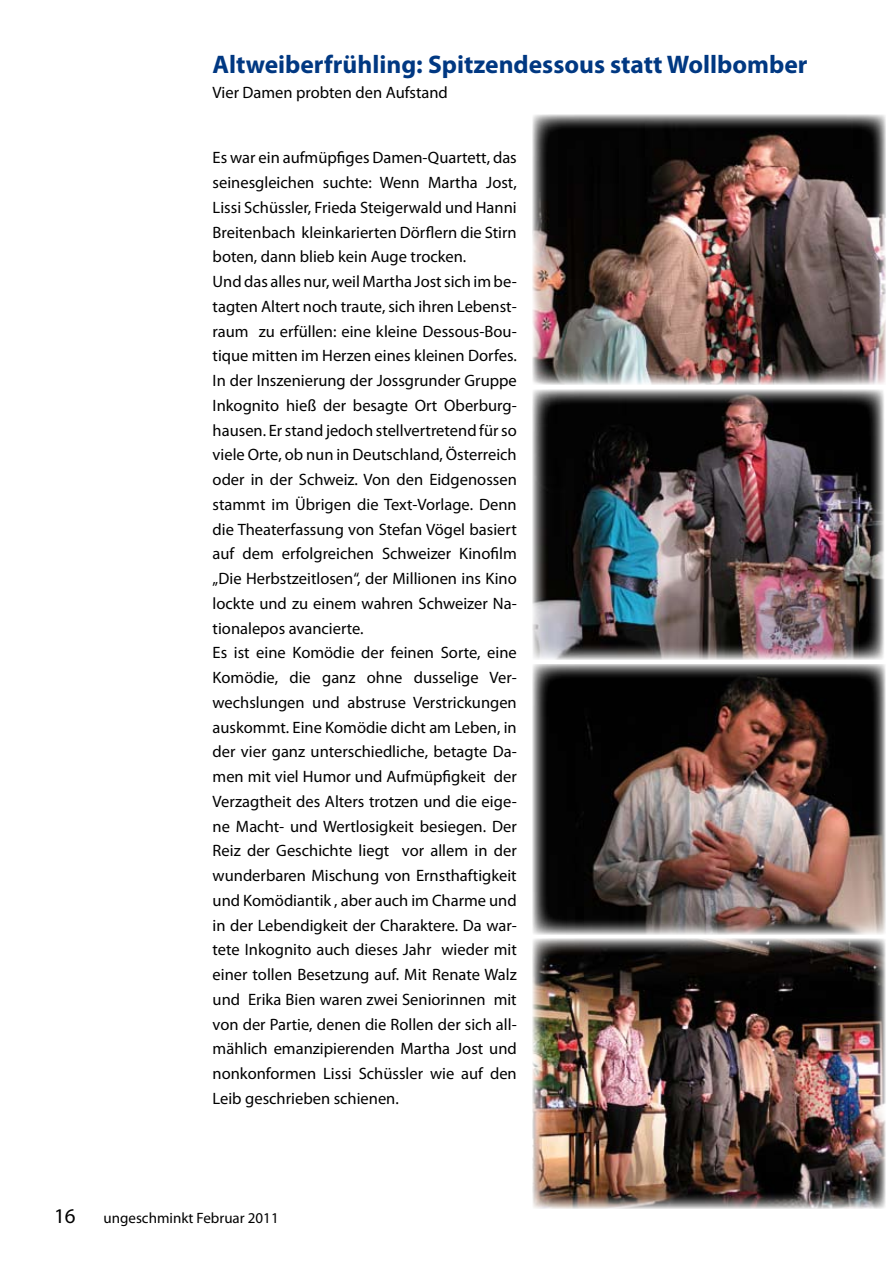
<style>
.page{position:relative;width:893px;height:1263px;background:#fff}
.page>*{position:absolute;margin:0;border:0;box-sizing:border-box;transform-origin:0 0}
.t1{font:700 25.5px "Myriad Pro";color:#003882}
.t2{font:21px "Myriad Pro";color:#000}
.t3{font:16.5px/24.8px "Myriad Pro";color:#000}
.t4{font:15px "Myriad Pro";color:#000}
</style>
<div class="page">
<img style="left:533px;top:115px;width:353px;height:270px">
<img style="left:533px;top:389px;width:351px;height:270px">
<img style="left:533px;top:939px;width:352px;height:270px">
<img style="left:533px;top:664px;width:352px;height:270px">
<h1 class="t1" style="left:213px;top:48px;width:596px">Altweiberfrühling: Spitzendessous statt Wollbomber</h1>
<p class="t3" style="left:213px;top:80px;width:237px">Vier Damen probten den Aufstand</p>
<p class="t3" style="left:213px;top:145px;width:306px">Es war ein aufmüpfiges Damen-Quartett, das seinesgleichen suchte: Wenn Martha Jost, Lissi Schüssler, Frieda Steigerwald und Hanni Breitenbach kleinkarierten Dörflern die Stirn boten, dann blieb kein Auge trocken.<br>Und das alles nur, weil Martha Jost sich im be&shy;tagten Altert noch traute, sich ihren Lebenst&shy;raum zu erfüllen: eine kleine Dessous-Bou&shy;tique mitten im Herzen eines kleinen Dorfes.<br>In der Inszenierung der Jossgrunder Gruppe Inkognito hieß der besagte Ort Oberburg&shy;hausen. Er stand jedoch stellvertretend für so viele Orte, ob nun in Deutschland, Österreich oder in der Schweiz. Von den Eidgenossen stammt im Übrigen die Text-Vorlage. Denn die Theaterfassung von Stefan Vögel basiert auf dem erfolgreichen Schweizer Kinofilm „Die Herbstzeitlosen“, der Millionen ins Kino lockte und zu einem wahren Schweizer Na&shy;tionalepos avancierte.<br>Es ist eine Komödie der feinen Sorte, eine Komödie, die ganz ohne dusselige Ver&shy;wechslungen und abstruse Verstrickungen auskommt. Eine Komödie dicht am Leben, in der vier ganz unterschiedliche, betagte Da&shy;men mit viel Humor und Aufmüpfigkeit der Verzagtheit des Alters trotzen und die eige&shy;ne Macht- und Wertlosigkeit besiegen. Der Reiz der Geschichte liegt vor allem in der wunderbaren Mischung von Ernsthaftigkeit und Komödiantik , aber auch im Charme und in der Lebendigkeit der Charaktere. Da war&shy;tete Inkognito auch dieses Jahr wieder mit einer tollen Besetzung auf. Mit Renate Walz und Erika Bien waren zwei Seniorinnen mit von der Partie, denen die Rollen der sich all&shy;mählich emanzipierenden Martha Jost und nonkonformen Lissi Schüssler wie auf den Leib geschrieben schienen.</p>
<p class="t2" style="left:54px;top:1203px;width:23px">16</p>
<p class="t4" style="left:104px;top:1209px;width:177px">ungeschminkt Februar 2011</p>
</div>
